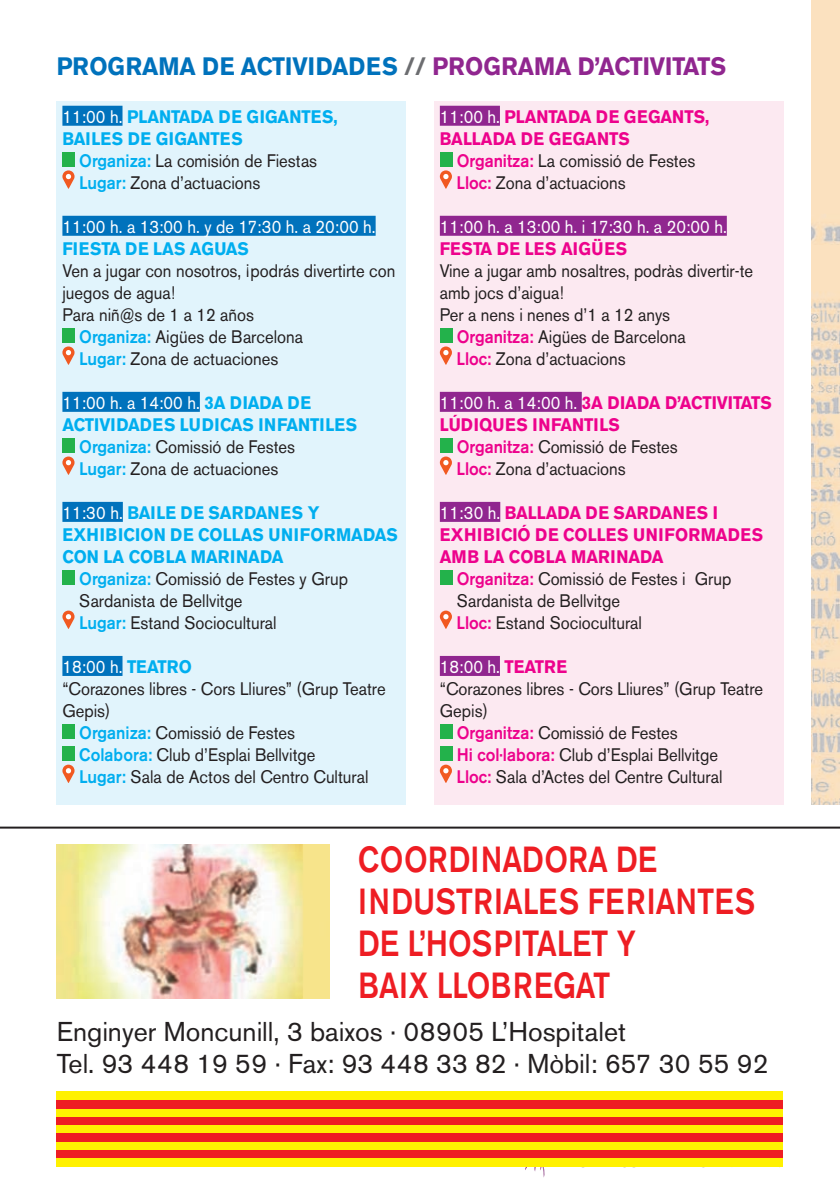
<style>
.page{position:relative;width:840px;height:1191px;background:#fff}
.page>*{position:absolute;margin:0;border:0;box-sizing:border-box;transform-origin:0 0}
.t1{font:500 36px/42px "Akzidenz Grotesk BE";color:#ee1d23;scale:.85 1}
.t2{font:27px/32.4px "Akzidenz Grotesk BE";color:#231f20}
.t3{font:700 25px "Akzidenz Grotesk BE";color:#0072bc;scale:.92 1}
.t4{font:18px/22px "Akzidenz Grotesk BE";color:#231f20;scale:.92 1}
.t5{font:700 18px/22px "Akzidenz Grotesk BE";color:#ed028c;scale:.92 1}
.t6{font:700 18px/22px "Akzidenz Grotesk BE";color:#00aeef;scale:.92 1}
.t7{font:18px "Akzidenz Grotesk BE";color:#fff;scale:.92 1}
.t8{font:700 18px "Akzidenz Grotesk BE";letter-spacing:.02em;color:#00aeef;scale:.92 1}
.t9{font:700 18px "Akzidenz Grotesk BE";letter-spacing:.02em;color:#ed028c;scale:.92 1}
.t10{font:700 18px "Akzidenz Grotesk BE";letter-spacing:.03em;color:#ed028c;scale:.92 1}
.s1{color:#6c6d70}
.s2{color:#90268f}
.s3{font-weight:400;color:#fff}
.s4{font-weight:500;color:#00aeef}
.s5{font-weight:700;color:#00aeef}
.s6{font-weight:500;color:#ed028c}
.s7{font-weight:700;color:#ed028c}
</style>
<div class="page">
<svg style="left:523px;top:1166px;width:30px;height:11px"></svg>
<div style="left:57px;top:101px;width:348px;height:704px;background:#e1f4fc"></div>
<div style="left:62px;top:106px;width:60px;height:20px;background:#0072bc"></div>
<div style="left:62px;top:216px;width:313px;height:20px;background:#0072bc"></div>
<div style="left:62px;top:392px;width:138px;height:20px;background:#0072bc"></div>
<div style="left:62px;top:502px;width:61px;height:20px;background:#0072bc"></div>
<div style="left:62px;top:656px;width:60px;height:20px;background:#0072bc"></div>
<div style="left:62px;top:153px;width:13px;height:14px;background:#23b24b"></div>
<svg style="left:62px;top:170px;width:12px;height:19px"></svg>
<div style="left:62px;top:329px;width:13px;height:14px;background:#23b24b"></div>
<svg style="left:62px;top:346px;width:12px;height:19px"></svg>
<div style="left:62px;top:439px;width:13px;height:14px;background:#23b24b"></div>
<svg style="left:62px;top:456px;width:12px;height:19px"></svg>
<div style="left:62px;top:571px;width:13px;height:14px;background:#23b24b"></div>
<svg style="left:62px;top:610px;width:12px;height:19px"></svg>
<div style="left:62px;top:725px;width:13px;height:14px;background:#23b24b"></div>
<div style="left:62px;top:747px;width:13px;height:14px;background:#23b24b"></div>
<svg style="left:62px;top:764px;width:12px;height:19px"></svg>
<div style="left:434px;top:101px;width:348px;height:704px;background:#fce9f1"></div>
<div style="left:439px;top:106px;width:60px;height:20px;background:#90268f"></div>
<div style="left:439px;top:216px;width:287px;height:20px;background:#90268f"></div>
<div style="left:439px;top:392px;width:142px;height:20px;background:#90268f"></div>
<div style="left:439px;top:502px;width:61px;height:20px;background:#90268f"></div>
<div style="left:439px;top:656px;width:60px;height:20px;background:#90268f"></div>
<div style="left:439px;top:153px;width:13px;height:14px;background:#23b24b"></div>
<svg style="left:439px;top:170px;width:12px;height:19px"></svg>
<div style="left:439px;top:329px;width:13px;height:14px;background:#23b24b"></div>
<svg style="left:439px;top:346px;width:12px;height:19px"></svg>
<div style="left:439px;top:439px;width:13px;height:14px;background:#23b24b"></div>
<svg style="left:439px;top:456px;width:12px;height:19px"></svg>
<div style="left:439px;top:571px;width:13px;height:14px;background:#23b24b"></div>
<svg style="left:439px;top:610px;width:12px;height:19px"></svg>
<div style="left:439px;top:725px;width:13px;height:14px;background:#23b24b"></div>
<div style="left:439px;top:747px;width:13px;height:14px;background:#23b24b"></div>
<svg style="left:439px;top:764px;width:12px;height:19px"></svg>
<img style="left:811px;top:0;width:28px;height:805px">
<hr style="left:0;top:826px;width:839px;height:2px;background:#231f20">
<div style="left:57px;top:1116px;width:725px;height:9px;background:#ee1d23"></div>
<div style="left:57px;top:1125px;width:725px;height:8px;background:#fff101"></div>
<div style="left:57px;top:1133px;width:725px;height:8px;background:#ee1d23"></div>
<div style="left:57px;top:1141px;width:725px;height:9px;background:#fff101"></div>
<div style="left:57px;top:1150px;width:725px;height:8px;background:#ee1d23"></div>
<div style="left:57px;top:1158px;width:725px;height:8px;background:#fff101"></div>
<div style="left:57px;top:1108px;width:725px;height:8px;background:#fff101"></div>
<div style="left:57px;top:1100px;width:725px;height:8px;background:#ee1d23"></div>
<div style="left:57px;top:1091px;width:725px;height:9px;background:#fff101"></div>
<img style="left:57px;top:844px;width:272px;height:154px">
<h3 class="t3" style="left:57px;top:52px;width:728px">PROGRAMA DE ACTIVIDADES <span class="s1">//</span> <span class="s2">PROGRAMA D’ACTIVITATS</span></h3>
<p class="t6" style="left:62px;top:106px;width:300px"><span class="s3">11:00 h.</span> PLANTADA DE GIGANTES,<br>BAILES DE GIGANTES</p>
<p class="t4" style="left:79px;top:149px;width:260px"><span class="s4">Organiza:</span> La comisión de Fiestas<br><span class="s4">Lugar:</span> Zona d’actuacions</p>
<p class="t7" style="left:62px;top:216px;width:342px">11:00 h. a 13:00 h. y de 17:30 h. a 20:00 h.</p>
<p class="t6" style="left:62px;top:238px;width:204px">FIESTA DE LAS AGUAS</p>
<p class="t4" style="left:62px;top:259px;width:363px">Ven a jugar con nosotros, ¡podrás divertirte con</p>
<p class="t4" style="left:62px;top:281px;width:124px">juegos de agua!</p>
<p class="t4" style="left:62px;top:303px;width:210px">Para niñ@s de 1 a 12 años</p>
<p class="t4" style="left:79px;top:325px;width:245px"><span class="s4">Organiza:</span> Aigües de Barcelona</p>
<p class="t4" style="left:79px;top:347px;width:218px"><span class="s4">Lugar:</span> Zona de actuaciones</p>
<p class="t7" style="left:62px;top:392px;width:271px">11:00 h. a 14:00 h. <span class="s5">3A DIADA DE</span></p>
<p class="t6" style="left:62px;top:414px;width:322px">ACTIVIDADES LUDICAS INFANTILES</p>
<p class="t4" style="left:79px;top:435px;width:236px"><span class="s4">Organiza:</span> Comissió de Festes</p>
<p class="t4" style="left:79px;top:457px;width:218px"><span class="s4">Lugar:</span> Zona de actuaciones</p>
<p class="t6" style="left:62px;top:502px;width:281px"><span class="s3">11:30 h.</span> BAILE DE SARDANES Y</p>
<p class="t8" style="left:62px;top:524px;width:366px">EXHIBICION DE COLLAS UNIFORMADAS</p>
<p class="t6" style="left:62px;top:546px;width:242px">CON LA COBLA MARINADA</p>
<p class="t4" style="left:79px;top:567px;width:293px"><span class="s4">Organiza:</span> Comissió de Festes y Grup</p>
<p class="t4" style="left:79px;top:589px;width:179px">Sardanista de Bellvitge</p>
<p class="t4" style="left:79px;top:611px;width:216px"><span class="s4">Lugar:</span> Estand Sociocultural</p>
<p class="t7" style="left:62px;top:656px;width:142px">18:00 h. <span class="s5">TEATRO</span></p>
<p class="t4" style="left:62px;top:677px;width:353px">“Corazones libres - Cors Lliures” (Grup Teatre</p>
<p class="t4" style="left:62px;top:699px;width:54px">Gepis)</p>
<p class="t4" style="left:79px;top:721px;width:236px"><span class="s4">Organiza:</span> Comissió de Festes</p>
<p class="t4" style="left:79px;top:743px;width:258px"><span class="s4">Colabora:</span> Club d’Esplai Bellvitge</p>
<p class="t4" style="left:79px;top:765px;width:316px"><span class="s4">Lugar:</span> Sala de Actos del Centro Cultural</p>
<p class="t5" style="left:439px;top:106px;width:294px"><span class="s3">11:00 h.</span> PLANTADA DE GEGANTS,<br>BALLADA DE GEGANTS</p>
<p class="t4" style="left:456px;top:149px;width:261px"><span class="s6">Organitza:</span> La comissió de Festes<br><span class="s6">Lloc:</span> Zona d’actuacions</p>
<p class="t7" style="left:439px;top:216px;width:313px">11:00 h. a 13:00 h. i 17:30 h. a 20:00 h.</p>
<p class="t10" style="left:439px;top:238px;width:205px">FESTA DE LES AIGÜES</p>
<p class="t4" style="left:439px;top:259px;width:342px">Vine a jugar amb nosaltres, podràs divertir-te</p>
<p class="t4" style="left:439px;top:281px;width:136px">amb jocs d’aigua!</p>
<p class="t4" style="left:439px;top:303px;width:252px">Per a nens i nenes d’1 a 12 anys</p>
<p class="t4" style="left:456px;top:325px;width:250px"><span class="s6">Organitza:</span> Aigües de Barcelona</p>
<p class="t4" style="left:456px;top:347px;width:185px"><span class="s6">Lloc:</span> Zona d’actuacions</p>
<p class="t5" style="left:439px;top:392px;width:362px"><span class="s3">11:00 h. a 14:00 h.</span> 3A DIADA D’ACTIVITATS</p>
<p class="t5" style="left:439px;top:414px;width:197px">LÚDIQUES INFANTILS</p>
<p class="t4" style="left:456px;top:435px;width:242px"><span class="s6">Organitza:</span> Comissió de Festes</p>
<p class="t4" style="left:456px;top:457px;width:185px"><span class="s6">Lloc:</span> Zona d’actuacions</p>
<p class="t5" style="left:439px;top:502px;width:303px"><span class="s3">11:30 h.</span> BALLADA DE SARDANES I</p>
<p class="t9" style="left:439px;top:524px;width:353px">EXHIBICIÓ DE COLLES UNIFORMADES</p>
<p class="t5" style="left:439px;top:546px;width:245px">AMB LA COBLA MARINADA</p>
<p class="t4" style="left:456px;top:567px;width:300px"><span class="s6">Organitza:</span> Comissió de Festes i Grup</p>
<p class="t4" style="left:456px;top:589px;width:179px">Sardanista de Bellvitge</p>
<p class="t4" style="left:456px;top:611px;width:203px"><span class="s6">Lloc:</span> Estand Sociocultural</p>
<p class="t7" style="left:439px;top:656px;width:140px">18:00 h. <span class="s7">TEATRE</span></p>
<p class="t4" style="left:439px;top:677px;width:353px">“Corazones libres - Cors Lliures” (Grup Teatre</p>
<p class="t4" style="left:439px;top:699px;width:54px">Gepis)</p>
<p class="t4" style="left:456px;top:721px;width:242px"><span class="s6">Organitza:</span> Comissió de Festes</p>
<p class="t4" style="left:456px;top:743px;width:285px"><span class="s6">Hi col·labora:</span> Club d’Esplai Bellvitge</p>
<p class="t4" style="left:456px;top:765px;width:290px"><span class="s6">Lloc:</span> Sala d’Actes del Centre Cultural</p>
<h1 class="t1" style="left:358px;top:838px;width:468px">COORDINADORA DE<br>INDUSTRIALES FERIANTES<br>DE L’HOSPITALET Y<br>BAIX LLOBREGAT</h1>
<h2 class="t2" style="left:57px;top:1015px;width:712px">Enginyer Moncunill, 3 baixos · 08905 L’Hospitalet<br>Tel. 93 448 19 59 · Fax: 93 448 33 82 · Mòbil: 657 30 55 92</h2>
</div>
